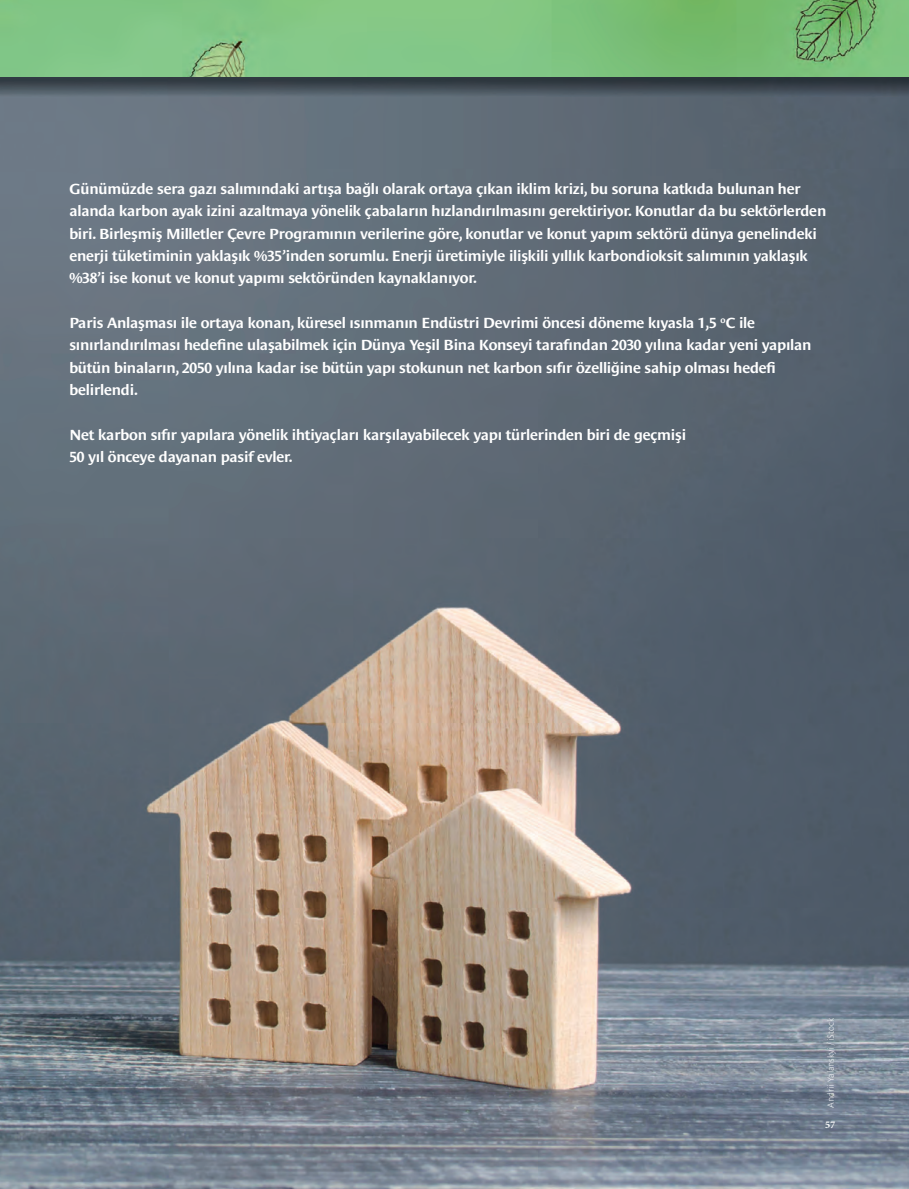
<style>
.page{position:relative;width:909px;height:1189px;background:#fff}
.page>*{position:absolute;margin:0;border:0;box-sizing:border-box;transform-origin:0 0}
.t1{font:600 expanded 15px/22.4px "Le Monde Sans Pro";letter-spacing:-.015em;color:#fff}
.t2{font:700 10.35px "Minion Pro";color:#fff}
.t3{font:300 expanded 9px "Le Monde Sans Pro";letter-spacing:-.01em;color:#fff}
</style>
<div class="page">
<img style="left:0;top:96px;width:908px;height:1092px">
<img style="left:0;top:0;width:908px;height:96px">
<p class="t1" style="left:69px;top:178px;width:758px">Günümüzde sera gazı salımındaki artışa bağlı olarak ortaya çıkan iklim krizi, bu soruna katkıda bulunan her alanda karbon ayak izini azaltmaya yönelik çabaların hızlandırılmasını gerektiriyor. Konutlar da bu sektörlerden biri. Birleşmiş Milletler Çevre Programının verilerine göre, konutlar ve konut yapım sektörü dünya genelindeki enerji tüketiminin yaklaşık %35’inden sorumlu. Enerji üretimiyle ilişkili yıllık karbondioksit salımının yaklaşık %38’i ise konut ve konut yapımı sektöründen kaynaklanıyor.</p>
<p class="t1" style="left:69px;top:312px;width:743px">Paris Anlaşması ile ortaya konan, küresel ısınmanın Endüstri Devrimi öncesi döneme kıyasla 1,5 <sup>o</sup>C ile sınırlandırılması hedefine ulaşabilmek için Dünya Yeşil Bina Konseyi tarafından 2030 yılına kadar yeni yapılan bütün binaların, 2050 yılına kadar ise bütün yapı stokunun net karbon sıfır özelliğine sahip olması hedefi belirlendi.</p>
<p class="t1" style="left:69px;top:424px;width:618px">Net karbon sıfır yapılara yönelik ihtiyaçları karşılayabilecek yapı türlerinden biri de geçmişi<br>50 yıl önceye dayanan pasif evler.</p>
<p class="t3" style="left:827px;top:1107px;width:91px;rotate:-90deg">Andrii Yalanskyi / iStock</p>
<p class="t2" style="left:825px;top:1117px;width:12px">57</p>
</div>
